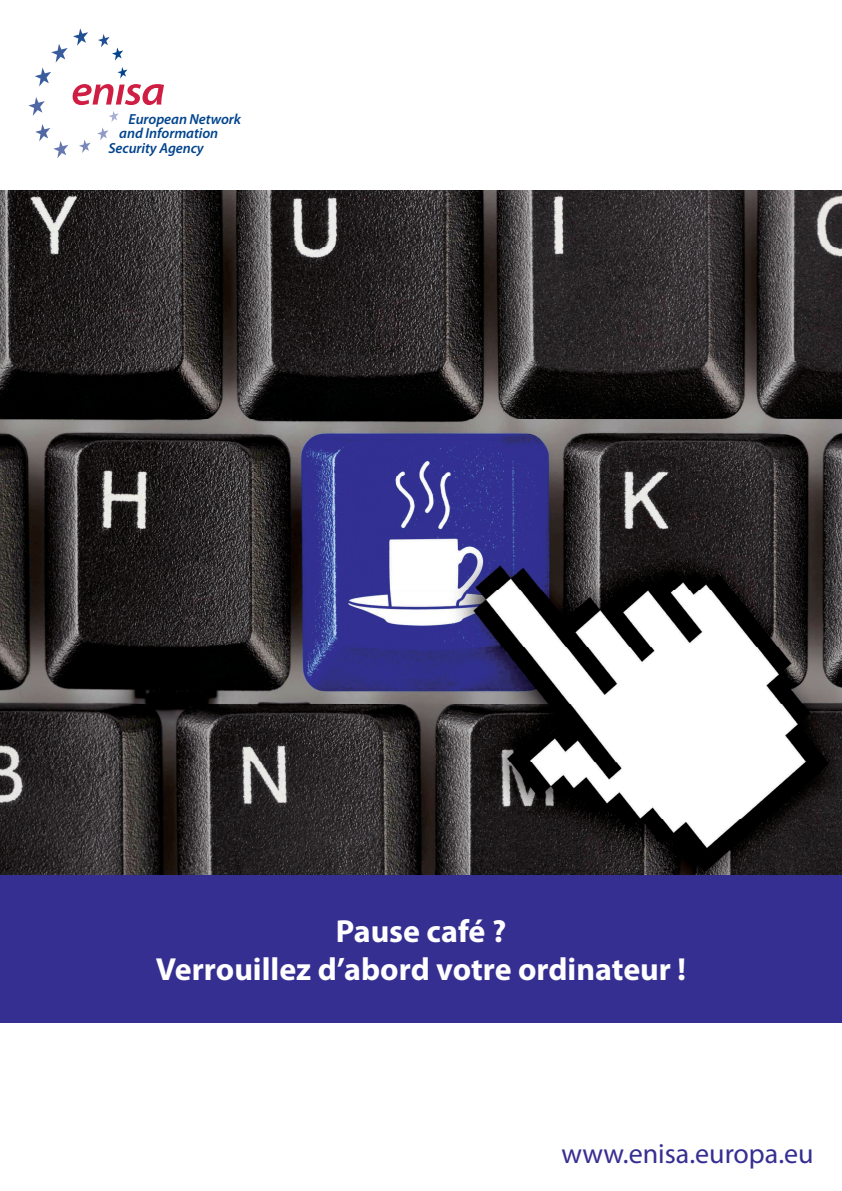
<style>
.page{position:relative;width:842px;height:1191px;background:#fff}
.page>*{position:absolute;margin:0;border:0;box-sizing:border-box;transform-origin:0 0}
.t1{font:700 32px/38.4px "Myriad Pro";color:#fff;text-align:center}
.t2{font:28px "Myriad Pro";color:#362f92}
.t3{font:italic 600 14.6px "Myriad Pro";letter-spacing:-.005em;color:#02448d}
</style>
<div class="page">
<img style="left:0;top:190px;width:842px;height:685px">
<svg style="left:28px;top:28px;width:136px;height:130px"></svg>
<div style="left:0;top:875px;width:842px;height:147px;background:#362f92"></div>
<p class="t3" style="left:129px;top:109px;width:114px">European Network</p>
<p class="t3" style="left:119px;top:124px;width:100px">and Information</p>
<p class="t3" style="left:109px;top:138px;width:97px">Security Agency</p>
<p class="t1" style="left:156px;top:910px;width:532px">Pause café ?<br>Verrouillez d’abord votre ordinateur !</p>
<p class="t2" style="left:561px;top:1136px;width:254px">www.enisa.europa.eu</p>
</div>
